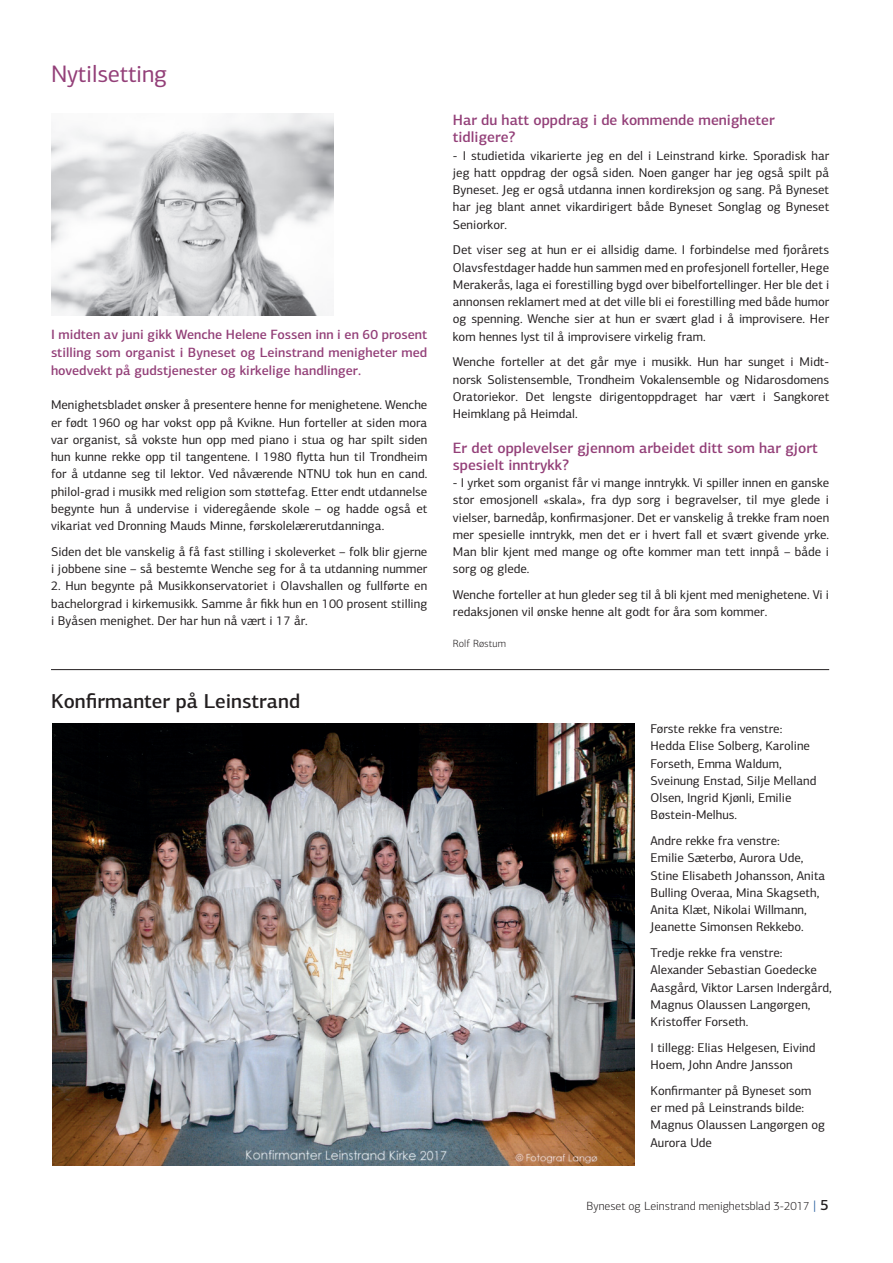
<style>
.page{position:relative;width:893px;height:1263px;background:#fff}
.page>*{position:absolute;margin:0;border:0;box-sizing:border-box;transform-origin:0 0}
.t1{font:24px "PF Centro Sans Pro";letter-spacing:-.01em;color:#933f78}
.t2{font:500 20.25px "PF Centro Sans Pro";color:#231f20}
.t3{font:500 15px/17.2px "PF Centro Sans Pro";color:#933f78}
.t4{font:500 13.5px/18px "PF Centro Sans Pro";color:#933f78;text-align:justify}
.t5{font:12.75px/17.2px "PF Centro Sans Pro";color:#231f20}
.t6{font:300 12px "PF Centro Sans Pro";color:#231f20}
.t7{font:300 10.5px "PF Centro Sans Pro";letter-spacing:.01em;color:#231f20}
.s1{font-weight:400;font-size:13.5px;color:#265d9e}
.s2{font-weight:500;font-size:15px}
</style>
<div class="page">
<img style="left:51px;top:114px;width:282px;height:202px">
<img style="left:52px;top:723px;width:583px;height:443px">
<hr style="left:51px;top:669px;width:778px;height:1px;background:#231f20">
<h1 class="t1" style="left:51px;top:59px;width:118px">Nytilsetting</h1>
<p class="t4" style="left:51px;top:325px;width:378px">I midten av juni gikk Wenche Helene Fossen inn i en 60 prosent stilling som organist i Byneset og Leinstrand menigheter med hovedvekt på gudstjenester og kirkelige handlinger.</p>
<p class="t5" style="left:51px;top:396px;width:378px;text-align:justify">Menighetsbladet ønsker å presentere henne for menighetene. Wenche er født 1960 og har vokst opp på Kvikne. Hun forteller at siden mora var organist, så vokste hun opp med piano i stua og har spilt siden hun kunne rekke opp til tangentene. I 1980 flytta hun til Trondheim for å utdanne seg til lektor. Ved nåværende NTNU tok hun en cand. philol-grad i musikk med religion som støttefag. Etter endt utdannelse begynte hun å undervise i videregående skole – og hadde også et vikariat ved Dronning Mauds Minne, førskolelærerutdanninga.</p>
<p class="t5" style="left:51px;top:543px;width:378px">Siden det ble vanskelig å få fast stilling i skoleverket – folk blir gjerne i jobbene sine – så bestemte Wenche seg for å ta utdanning nummer</p>
<p class="t5" style="left:51px;top:577px;width:378px;text-align:justify">2. Hun begynte på Musikkonservatoriet i Olavshallen og fullførte en bachelorgrad i kirkemusikk. Samme år fikk hun en 100 prosent stilling i Byåsen menighet. Der har hun nå vært i 17 år.</p>
<h2 class="t2" style="left:51px;top:689px;width:250px">Konfirmanter på Leinstrand</h2>
<p class="t3" style="left:453px;top:111px;width:323px">Har du hatt oppdrag i de kommende menigheter tidligere?</p>
<p class="t5" style="left:453px;top:147px;width:378px;text-align:justify">- I studietida vikarierte jeg en del i Leinstrand kirke. Sporadisk har jeg hatt oppdrag der også siden. Noen ganger har jeg også spilt på Byneset. Jeg er også utdanna innen kordireksjon og sang. På Byneset har jeg blant annet vikardirigert både Byneset Songlag og Byneset Seniorkor.</p>
<p class="t5" style="left:453px;top:241px;width:378px;text-align:justify">Det viser seg at hun er ei allsidig dame. I forbindelse med fjorårets Olavsfestdager hadde hun sammen med en profesjonell forteller, Hege Merakerås, laga ei forestilling bygd over bibelfortellinger. Her ble det i annonsen reklamert med at det ville bli ei forestilling med både humor og spenning. Wenche sier at hun er svært glad i å improvisere. Her kom hennes lyst til å improvisere virkelig fram.</p>
<p class="t5" style="left:453px;top:353px;width:378px;text-align:justify">Wenche forteller at det går mye i musikk. Hun har sunget i Midt&shy;norsk Solistensemble, Trondheim Vokalensemble og Nidarosdomens Oratorie kor. Det lengste dirigentoppdraget har vært i Sangkoret Heimklang på Heimdal.</p>
<p class="t3" style="left:453px;top:439px;width:366px">Er det opplevelser gjennom arbeidet ditt som har gjort spesielt inntrykk?</p>
<p class="t5" style="left:453px;top:474px;width:378px;text-align:justify">- I yrket som organist får vi mange inntrykk. Vi spiller innen en ganske stor emosjonell «skala», fra dyp sorg i begravelser, til mye glede i vielser, barnedåp, konfirmasjoner. Det er vanskelig å trekke fram noen mer spesielle inntrykk, men det er i hvert fall et svært givende yrke.<br>Man blir kjent med mange og ofte kommer man tett innpå – både i sorg og glede.</p>
<p class="t5" style="left:453px;top:586px;width:378px">Wenche forteller at hun gleder seg til å bli kjent med menighetene. Vi i redaksjonen vil ønske henne alt godt for åra som kommer.</p>
<p class="t7" style="left:453px;top:637px;width:55px">Rolf Røstum</p>
<p class="t5" style="left:651px;top:720px;width:167px">Første rekke fra venstre:<br>Hedda Elise Solberg, Karoline<br>Forseth, Emma Waldum,<br>Sveinung Enstad, Silje Melland<br>Olsen, Ingrid Kjønli, Emilie<br>Bøstein-Melhus.</p>
<p class="t5" style="left:651px;top:832px;width:176px">Andre rekke fra venstre:<br>Emilie Sæterbø, Aurora Ude,<br>Stine Elisabeth Johansson, Anita<br>Bulling Overaa, Mina Skagseth,<br>Anita Klæt, Nikolai Willmann,<br>Jeanette Simonsen Rekkebo.</p>
<p class="t5" style="left:651px;top:944px;width:183px">Tredje rekke fra venstre:<br>Alexander Sebastian Goedecke<br>Aasgård, Viktor Larsen Indergård,<br>Magnus Olaussen Langørgen,<br>Kristoffer Forseth.</p>
<p class="t5" style="left:651px;top:1039px;width:166px">I tillegg: Elias Helgesen, Eivind<br>Hoem, John Andre Jansson</p>
<p class="t5" style="left:651px;top:1082px;width:176px">Konfirmanter på Byneset som er med på Leinstrands bilde:<br>Magnus Olaussen Langørgen og<br>Aurora Ude</p>
<p class="t6" style="left:586px;top:1199px;width:244px">Byneset og Leinstrand menighetsblad 3-2017 <span class="s1">|</span> <span class="s2">5</span></p>
</div>
